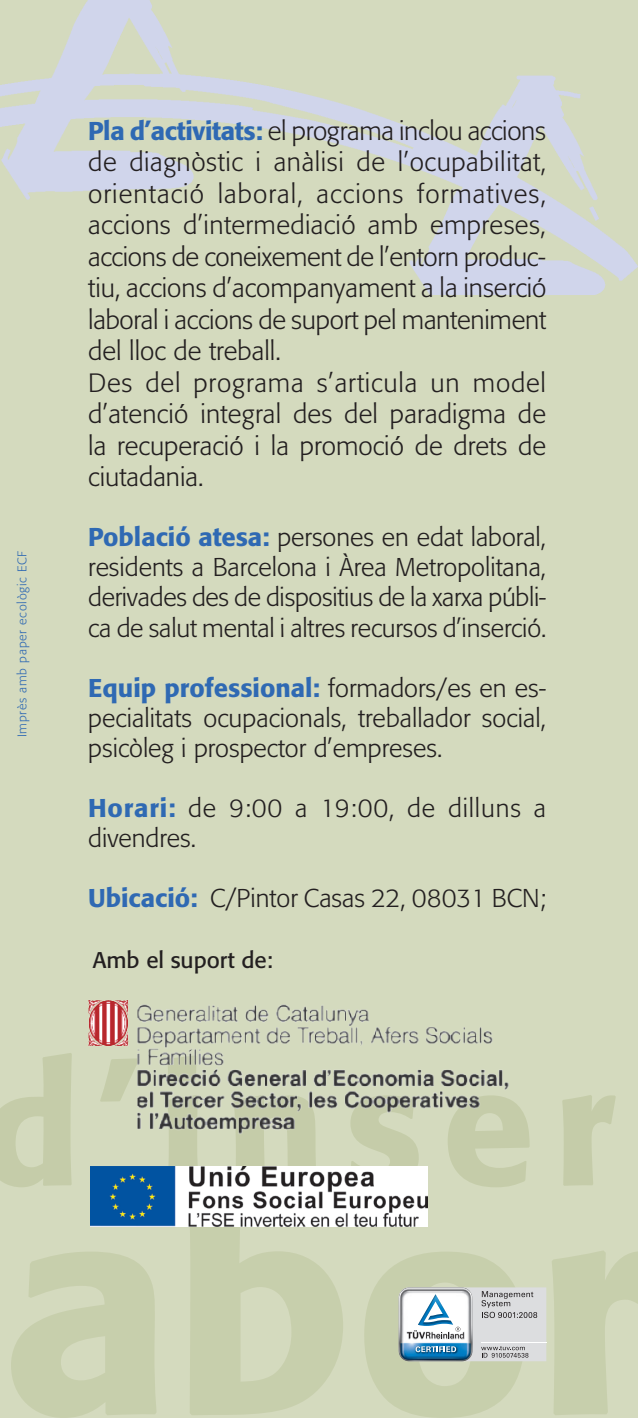
<style>
.page{position:relative;width:638px;height:1418px;background:#fff}
.page>*{position:absolute;margin:0;border:0;box-sizing:border-box;transform-origin:0 0}
.t1{font:300 26.25px/31.5px "Formata";color:#231f20}
.t2{font:300 25.5px/30px "Formata";color:#231f20;text-align:justify}
.t3{font:300 25.5px/30px "Formata";letter-spacing:.03em;color:#231f20}
.t4{font:22.5px "Formata";color:#231f20}
.t5{font:300 12.5px "Formata";letter-spacing:.06em;color:#2f69b3}
.s1{font-weight:500;font-size:25.5px;color:#2f69b3}
.s2{font-weight:500;color:#2f69b3}
</style>
<div class="page">
<div style="left:0;top:295px;width:638px;height:757px;background:#d4dabe"></div>
<img style="left:0;top:0;width:638px;height:295px">
<svg style="left:0;top:1187px;width:638px;height:230px;fill:#d4dabe"></svg>
<svg style="left:0;top:1052px;width:638px;height:135px;fill:#d4dabe"></svg>
<img style="left:134px;top:987px;width:385px;height:148px">
<img style="left:84px;top:997px;width:48px;height:51px">
<img style="left:90px;top:1166px;width:338px;height:60px">
<svg style="left:399px;top:1287px;width:147px;height:74px"></svg>
<p class="t5" style="left:15px;top:737px;width:188px;rotate:-90deg">Imprès amb paper ecològic ECF</p>
<p class="t1" style="left:88px;top:115px;width:460px"><span class="s1">Pla d’activitats:</span> el programa inclou accions de diagnòstic i anàlisi de l’ocupabilitat, orientació laboral, accions formatives, accions d’intermediació amb empreses, accions de coneixement de l’entorn produc&shy;tiu, accions d’acompanyament a la inserció laboral i accions de suport pel manteniment del lloc de treball.<br>Des del programa s’articula un model d’atenció integral des del paradigma de la recuperació i la promoció de drets de ciutadania.</p>
<p class="t2" style="left:88px;top:522px;width:459px"><span class="s2">Població atesa:</span> persones en edat laboral, residents a Barcelona i Àrea Metropolitana, derivades des de dispositius de la xarxa públi&shy;ca de salut mental i altres recursos d’inserció.</p>
<p class="t2" style="left:88px;top:672px;width:459px"><span class="s2">Equip professional:</span> formadors/es en es&shy;pecialitats ocupacionals, treballador social, psicòleg i prospector d’empreses.</p>
<p class="t3" style="left:88px;top:792px;width:459px"><span class="s2">Horari:</span> de 9:00 a 19:00, de dilluns a divendres.</p>
<p class="t2" style="left:88px;top:882px;width:459px"><span class="s2">Ubicació:</span> C/Pintor Casas 22, 08031 BCN;</p>
<p class="t4" style="left:93px;top:946px;width:181px">Amb el suport de:</p>
</div>
